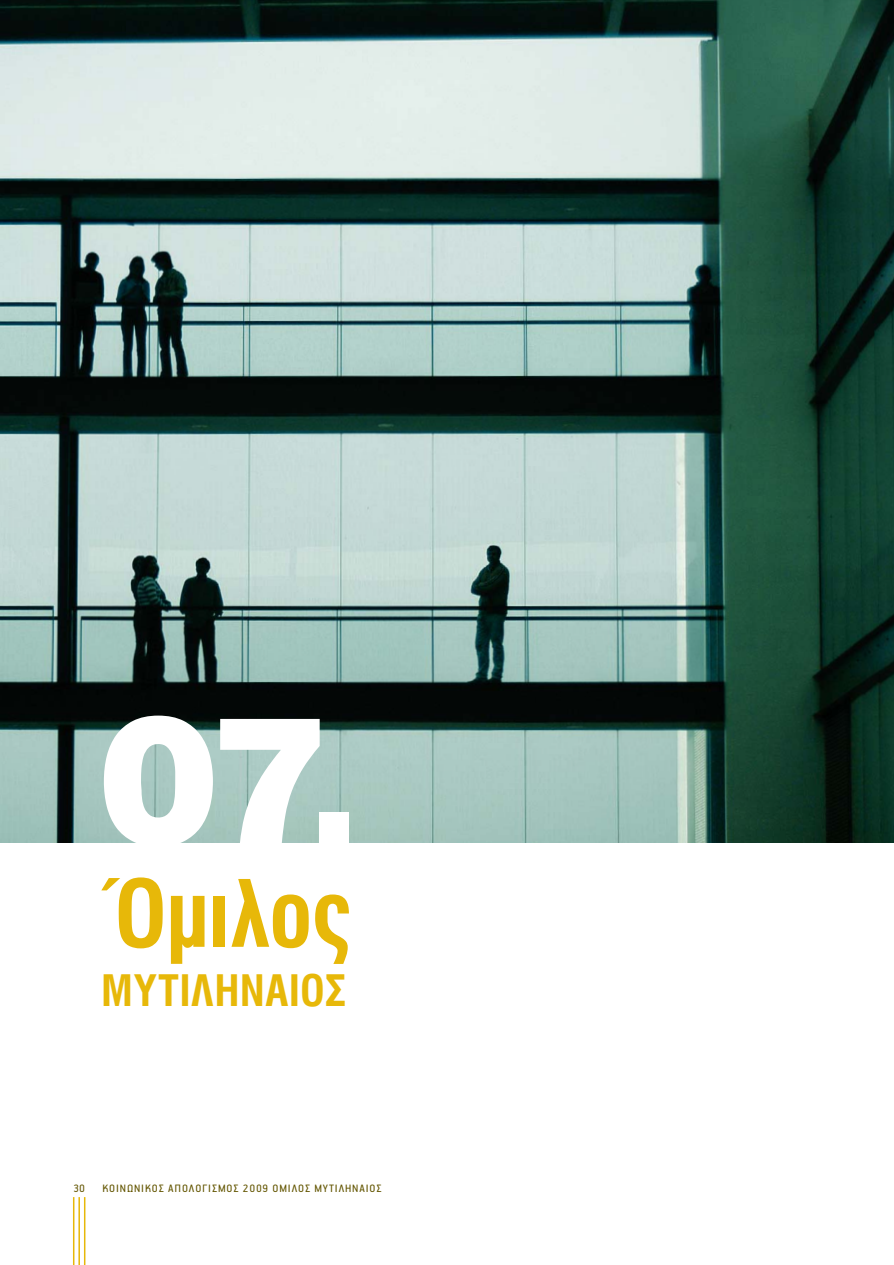
<style>
.page{position:relative;width:894px;height:1265px;background:#fff}
.page>*{position:absolute;margin:0;border:0;box-sizing:border-box;transform-origin:0 0}
.t1{font:900 174.45px "UB Helvetica";color:#fff}
.t2{font:93px "UB Helvetica Cond Bold";letter-spacing:-.015em;color:#e7b809}
.t3{font:43.5px "UB Helvetica Cond Bold";letter-spacing:.01em;color:#e7b809}
.t4{font:12px "PF Handbook Pro";letter-spacing:.075em;color:#635500}
.s1{font-size:139.5px}
</style>
<div class="page">
<hr style="left:84px;top:1196px;width:1px;height:68px;background:#e7b809">
<hr style="left:78px;top:1196px;width:2px;height:68px;background:#e7b809">
<hr style="left:73px;top:1196px;width:1px;height:68px;background:#e7b809">
<img style="left:0;top:0;width:893px;height:842px">
<h1 class="t1" style="left:100px;top:672px;width:259px">07<span class="s1">.</span></h1>
<h2 class="t2" style="left:101px;top:860px;width:253px">Όμιλος</h2>
<h3 class="t3" style="left:101px;top:965px;width:247px">ΜYTIΛΗΝΑΙΟΣ</h3>
<p class="t4" style="left:73px;top:1180px;width:13px">30</p>
<p class="t4" style="left:103px;top:1180px;width:280px">KOINΩΝΙΚΟΣ ΑΠΟΛΟΓΙΣΜΟΣ 2009 ΟΜΙΛΟΣ ΜΥΤΙΛΗΝΑΙΟΣ</p>
</div>
